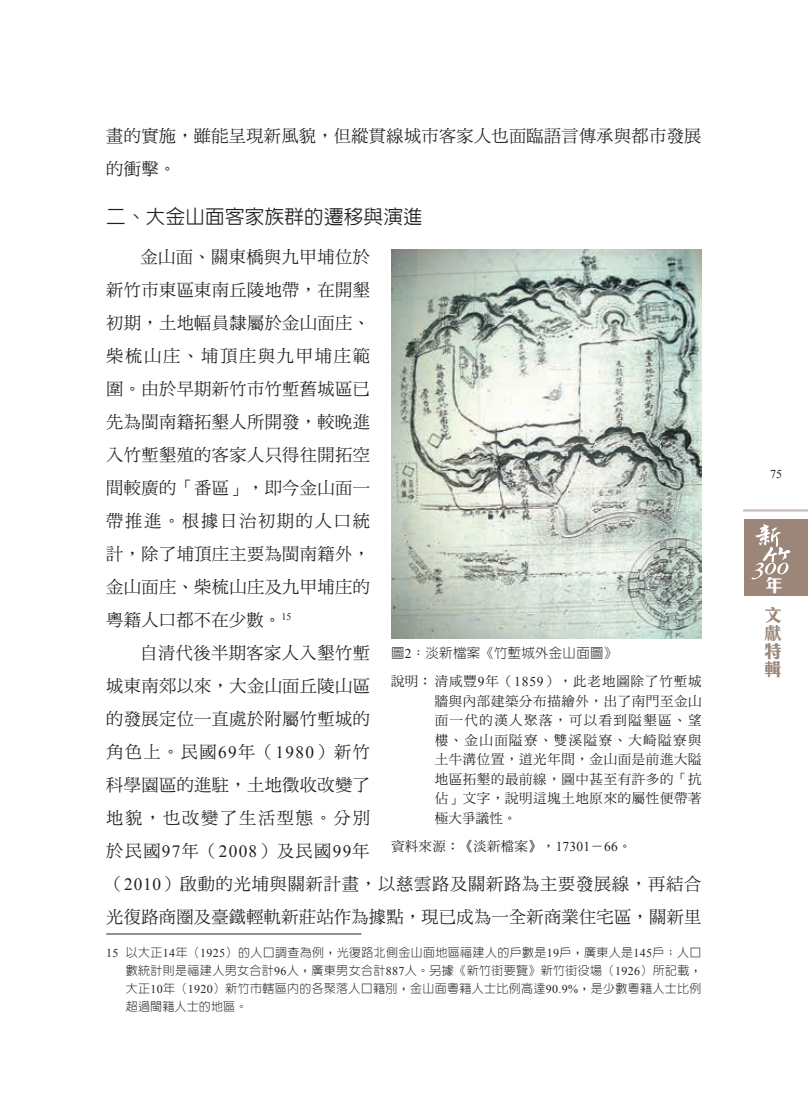
<style>
.page{position:relative;width:808px;height:1106px;background:#fff}
.page>*{position:absolute;margin:0;border:0;box-sizing:border-box;transform-origin:0 0}
.t1{font:500 19.5px "AR New Hei B5";letter-spacing:.015em;color:#231f20}
.t2{font:700 18px/18px "C Hei 3 HK";color:#9b8679;text-align:justify}
.t3{font:700 18px "C Hei 3 HK";color:#fff}
.t4{font:17.25px/33px "DF Ming Std W5";letter-spacing:.02em;color:#231f20}
.t5{font:13.5px/19.5px "DF Ming Std W5";letter-spacing:.045em;color:#231f20;text-align:justify}
.t6{font:13.5px "DF Ming Std W5";letter-spacing:.015em;color:#231f20}
.t7{font:300 13.5px "AR New Hei B5";letter-spacing:.015em;color:#231f20}
.t8{font:300 12px/18px "AR New Hei B5";letter-spacing:.025em;color:#231f20;text-align:justify}
.t9{font:12px "Times New Roman";color:#231f20}
.s1{font-family:"Times New Roman"}
.s2{font-family:"Times New Roman";font-weight:400}
</style>
<div class="page">
<hr style="left:743px;top:509px;width:65px;height:2px;background:#c7bab2">
<div style="left:744px;top:519px;width:64px;height:76px;background:#9b8679"></div>
<svg style="left:751px;top:524px;width:39px;height:55px"></svg>
<hr style="left:106px;top:933px;width:255px;height:1px;background:#231f20">
<img style="left:391px;top:249px;width:311px;height:389px">
<p class="t4" style="left:106px;top:119px;width:597px">畫的實施，雖能呈現新風貌，但縱貫線城市客家人也面臨語言傳承與都市發展的衝擊。</p>
<p class="t1" style="left:106px;top:206px;width:318px">二、大金山面客家族群的遷移與演進</p>
<p class="t4" style="left:106px;top:240px;width:265px;text-align:justify;text-indent:34px">金山面、關東橋與九甲埔位於新竹市東區東南丘陵地帶，在開墾初期，土地幅員隸屬於金山面庄、柴梳山庄、埔頂庄與九甲埔庄範圍。由於早期新竹市竹塹舊城區已先為閩南籍拓墾人所開發，較晚進入竹塹墾殖的客家人只得往開拓空間較廣的「番區」，即今金山面一帶推進。根據日治初期的人口統計，除了埔頂庄主要為閩南籍外，金山面庄、柴梳山庄及九甲埔庄的粵籍人口都不在少數。<sup>15</sup></p>
<p class="t4" style="left:106px;top:636px;width:597px;text-indent:34px">自清代後半期客家人入墾竹塹<br>城東南郊以來，大金山面丘陵山區<br>的發展定位一直處於附屬竹塹城的<br>角色上。民國<span class="s1">69</span>年（<span class="s1">1980</span>）新竹<br>科學園區的進駐，土地徵收改變了<br>地貌，也改變了生活型態。分別<br>於民國<span class="s1">97</span>年（<span class="s1">2008</span>）及民國<span class="s1">99</span>年<br>（<span class="s1">2010</span>）啟動的光埔與關新計畫，以慈雲路及關新路為主要發展線，再結合光復路商圈及臺鐵輕軌新莊站作為據點，現已成為一全新商業住宅區，關新里</p>
<p class="t8" style="left:126px;top:943px;width:577px;text-indent:-20px"><span class="s2">15</span> 以大正<span class="s2">14</span>年（<span class="s2">1925</span>）的人口調查為例，光復路北側金山面地區福建人的戶數是<span class="s2">19</span>戶，廣東人是<span class="s2">145</span>戶；人口數統計則是福建人男女合計<span class="s2">96</span>人，廣東男女合計<span class="s2">887</span>人。另據《新竹街要覽》新竹街役場（<span class="s2">1926</span>）所記載，大正<span class="s2">10</span>年（<span class="s2">1920</span>）新竹市轄區內的各聚落人口籍別，金山面粵籍人士比例高達<span class="s2">90.9%</span>，是少數粵籍人士比例超過閩籍人士的地區。</p>
<p class="t7" style="left:391px;top:646px;width:227px">圖<span class="s2">2</span>：淡新檔案《竹塹城外金山面圖》</p>
<p class="t5" style="left:435px;top:671px;width:268px;text-indent:-43px">說明：清咸豐<span class="s1">9</span>年（<span class="s1">1859</span>），此老地圖除了竹塹城牆與內部建築分布描繪外，出了南門至金山面一代的漢人聚落，可以看到隘墾區、望樓、金山面隘寮、雙溪隘寮、大崎隘寮與土牛溝位置，道光年間，金山面是前進大隘地區拓墾的最前線，圖中甚至有許多的「抗佔」文字，說明這塊土地原來的屬性便帶著極大爭議性。</p>
<p class="t6" style="left:391px;top:838px;width:242px">資料來源：《淡新檔案》，<span class="s1">17301</span>－<span class="s1">66</span>。</p>
<p class="t9" style="left:770px;top:466px;width:13px">75</p>
<p class="t3" style="left:765px;top:571px;width:19px">年</p>
<p class="t2" style="left:764px;top:605px;width:19px">文獻特輯</p>
</div>
